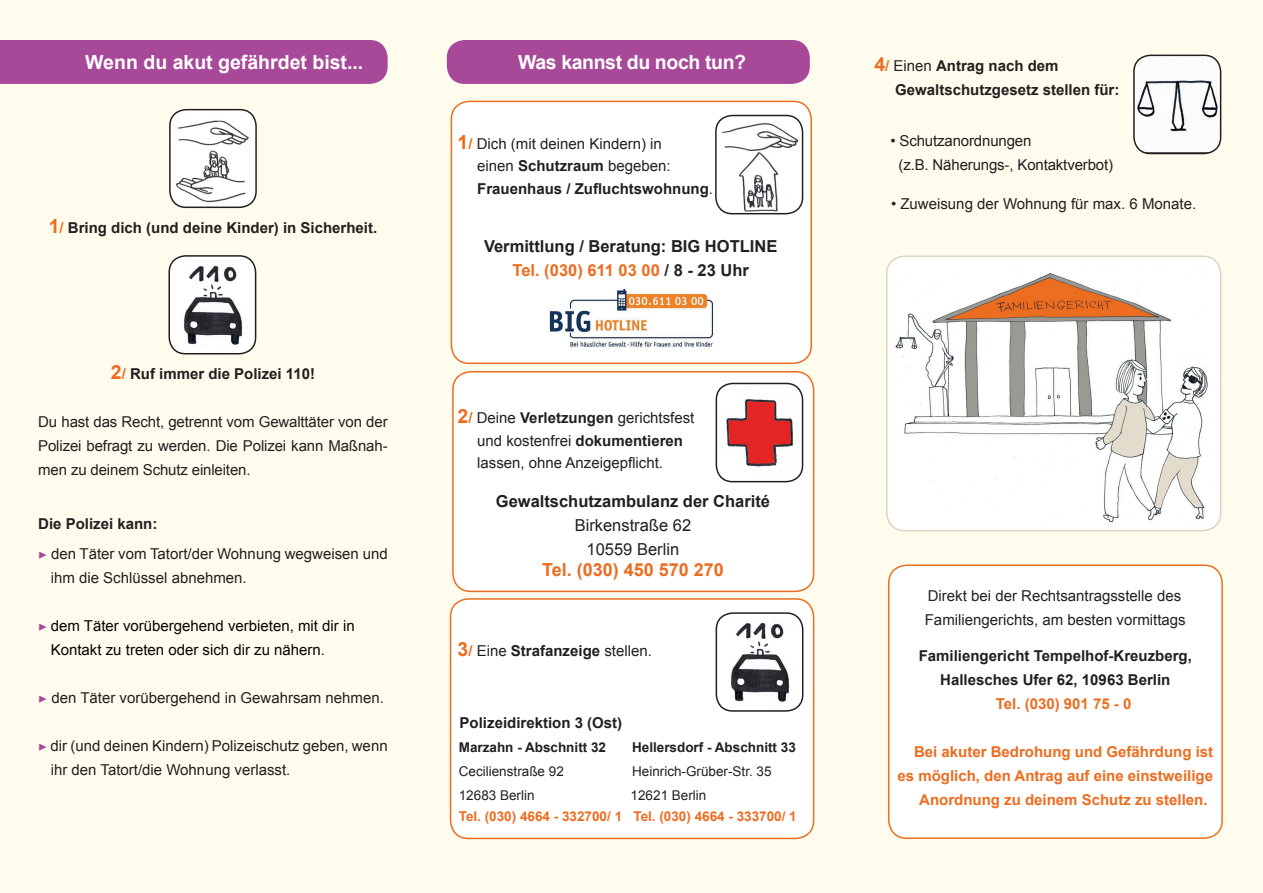
<style>
.page{position:relative;width:1263px;height:893px;background:#fffbed}
.page>*{position:absolute;margin:0;border:0;box-sizing:border-box;transform-origin:0 0}
.t1{font:700 19.5px "Arial";color:#fff}
.t2{font:700 19.5px "Arial";letter-spacing:-.02em;color:#fff}
.t3{font:700 18px "Arial";color:#ec6d20}
.t4{font:700 16.5px "Arial";color:#231f20}
.t5{font:16.5px "Arial";color:#231f20}
.t6{font:700 16.5px "Arial";color:#ec6d20}
.t7{font:15px/24px "Arial";color:#231f20;text-align:justify}
.t8{font:700 15px "Arial";color:#231f20}
.t9{font:700 15px/24px "Arial";color:#ec6d20;text-align:right}
.t10{font:15px "Arial";color:#040503}
.t11{font:13.5px "Arial";color:#231f20}
.t12{font:700 13.5px "Arial";color:#ec6d20}
.t13{font:700 13.5px "Arial";color:#231f20}
.s1{font-size:19.5px;color:#ec6d20}
.s2{color:#ec6d20}
.s3{font-family:"Minion Pro";color:#a74898}
.s4{font-weight:700;font-size:19.5px;color:#ec6d20}
.s5{font-weight:700;color:#ec6d20}
.s6{font-weight:700}
.s7{font-weight:400}
.s8{color:#231f20}
</style>
<div class="page">
<div style="left:0;top:40px;width:388px;height:44px;background:#a74898"></div>
<img style="left:170px;top:110px;width:86px;height:97px">
<div style="left:169px;top:109px;width:88px;height:99px;border:2px solid #231f20;border-radius:16px"></div>
<img style="left:169px;top:256px;width:87px;height:98px">
<div style="left:168px;top:255px;width:88px;height:99px;border:2px solid #231f20;border-radius:16px"></div>
<div style="left:447px;top:40px;width:363px;height:44px;background:#a74898;border-radius:18px"></div>
<div style="left:451px;top:101px;width:360px;height:262px;background:#fff;border-radius:18px"></div>
<div style="left:451px;top:101px;width:361px;height:263px;border:2px solid #eb6e20;border-radius:18px"></div>
<div style="left:453px;top:372px;width:361px;height:219px;background:#fff;border-radius:18px"></div>
<div style="left:452px;top:371px;width:362px;height:221px;border:2px solid #eb6e20;border-radius:18px"></div>
<div style="left:451px;top:599px;width:363px;height:239px;background:#fff;border-radius:18px"></div>
<div style="left:450px;top:598px;width:364px;height:241px;border:2px solid #eb6e20;border-radius:18px"></div>
<img style="left:716px;top:613px;width:87px;height:98px">
<div style="left:716px;top:612px;width:87px;height:100px;border:2px solid #231f20;border-radius:16px"></div>
<img style="left:549px;top:289px;width:164px;height:59px">
<div style="left:889px;top:565px;width:333px;height:273px;background:#fff;border-radius:18px"></div>
<div style="left:888px;top:564px;width:335px;height:275px;border:2px solid #eb6e20;border-radius:18px"></div>
<div style="left:887px;top:256px;width:333px;height:275px;background:#fff;border-radius:18px"></div>
<img style="left:887px;top:269px;width:333px;height:262px">
<div style="left:886px;top:255px;width:335px;height:276px;border:2px solid #dbd6c2;border-radius:18px"></div>
<img style="left:716px;top:383px;width:86px;height:98px">
<div style="left:716px;top:383px;width:87px;height:99px;border:2px solid #231f20;border-radius:16px"></div>
<img style="left:716px;top:116px;width:86px;height:98px">
<div style="left:715px;top:115px;width:88px;height:99px;border:2px solid #231f20;border-radius:16px"></div>
<img style="left:1134px;top:55px;width:86px;height:99px">
<div style="left:1133px;top:55px;width:88px;height:99px;border:2px solid #231f20;border-radius:16px"></div>
<p class="t1" style="left:85px;top:49px;width:280px">Wenn du akut gefährdet bist...</p>
<p class="t8" style="left:49px;top:218px;width:330px"><span class="s1">1</span><span class="s2">/</span> Bring dich (und deine Kinder) in Sicherheit.</p>
<p class="t8" style="left:111px;top:363px;width:206px"><span class="s1">2</span><span class="s2">/</span> Ruf immer die Polizei 110!</p>
<p class="t7" style="left:38px;top:409px;width:351px">Du hast das Recht, getrennt vom Gewalttäter von der Polizei befragt zu werden. Die Polizei kann Maßnah&shy;men zu deinem Schutz einleiten.</p>
<p class="t8" style="left:38px;top:513px;width:121px">Die Polizei kann:</p>
<p class="t7" style="left:38px;top:541px;width:351px"><span class="s3">▶</span> den Täter vom Tatort/der Wohnung wegweisen und</p>
<p class="t7" style="left:51px;top:565px;width:197px">ihm die Schlüssel abnehmen.</p>
<p class="t10" style="left:38px;top:615px;width:318px"><span class="s3">▶</span> dem Täter vorübergehend verbieten, mit dir in</p>
<p class="t10" style="left:51px;top:639px;width:276px">Kontakt zu treten oder sich dir zu nähern.</p>
<p class="t7" style="left:38px;top:685px;width:347px"><span class="s3">▶</span> den Täter vorübergehend in Gewahrsam nehmen.</p>
<p class="t7" style="left:38px;top:733px;width:351px"><span class="s3">▶</span> dir (und deinen Kindern) Polizeischutz geben, wenn</p>
<p class="t7" style="left:51px;top:757px;width:241px">ihr den Tatort/die Wohnung verlasst.</p>
<p class="t2" style="left:518px;top:50px;width:229px">Was kannst du noch tun?</p>
<p class="t7" style="left:458px;top:132px;width:206px"><span class="s4">1</span><span class="s5">/</span> Dich (mit deinen Kindern) in</p>
<p class="t7" style="left:477px;top:154px;width:195px">einen <span class="s6">Schutzraum</span> begeben:</p>
<p class="t8" style="left:477px;top:179px;width:237px">Frauenhaus / Zufluchtswohnung<span class="s7">.</span></p>
<p class="t4" style="left:484px;top:236px;width:295px">Vermittlung / Beratung: BIG HOTLINE</p>
<p class="t6" style="left:512px;top:260px;width:238px">Tel. (030) 611 03 00 <span class="s8">/ 8 - 23 Uhr</span></p>
<p class="t7" style="left:458px;top:406px;width:238px"><span class="s4">2</span><span class="s5">/</span> Deine <span class="s6">Verletzungen</span> gerichtsfest</p>
<p class="t7" style="left:477px;top:429px;width:207px">und kostenfrei <span class="s6">dokumentieren</span></p>
<p class="t7" style="left:477px;top:451px;width:187px">lassen, ohne Anzeigepflicht.</p>
<p class="t4" style="left:496px;top:490px;width:276px">Gewaltschutzambulanz der Charité</p>
<p class="t5" style="left:575px;top:514px;width:118px">Birkenstraße 62</p>
<p class="t5" style="left:587px;top:538px;width:94px">10559 Berlin</p>
<p class="t3" style="left:542px;top:558px;width:183px">Tel. (030) 450 570 270</p>
<p class="t7" style="left:458px;top:639px;width:196px"><span class="s4">3</span><span class="s5">/</span> Eine <span class="s6">Strafanzeige</span> stellen.</p>
<p class="t8" style="left:460px;top:713px;width:164px">Polizeidirektion 3 (Ost)</p>
<p class="t13" style="left:459px;top:738px;width:149px">Marzahn - Abschnitt 32</p>
<p class="t13" style="left:632px;top:738px;width:165px">Hellersdorf - Abschnitt 33</p>
<p class="t11" style="left:459px;top:762px;width:107px">Cecilienstraße 92</p>
<p class="t11" style="left:632px;top:762px;width:141px">Heinrich-Grüber-Str. 35</p>
<p class="t11" style="left:459px;top:786px;width:77px">12683 Berlin</p>
<p class="t11" style="left:631px;top:786px;width:77px">12621 Berlin</p>
<p class="t12" style="left:459px;top:807px;width:339px">Tel. (030) 4664 - 332700/ 1 Tel. (030) 4664 - 333700/ 1</p>
<p class="t8" style="left:874px;top:56px;width:186px"><span class="s1">4</span><span class="s2">/</span> <span class="s7">Einen</span> Antrag nach dem</p>
<p class="t8" style="left:895px;top:80px;width:226px">Gewaltschutzgesetz stellen für:</p>
<p class="t7" style="left:890px;top:129px;width:142px">• Schutzanordnungen</p>
<p class="t7" style="left:898px;top:153px;width:216px">(z.B. Näherungs-, Kontaktverbot)</p>
<p class="t7" style="left:891px;top:192px;width:307px">• Zuweisung der Wohnung für max. 6 Monate.</p>
<p class="t7" style="left:928px;top:584px;width:255px">Direkt bei der Rechtsantragsstelle des</p>
<p class="t7" style="left:925px;top:608px;width:262px">Familiengerichts, am besten vormittags</p>
<p class="t8" style="left:919px;top:646px;width:275px">Familiengericht Tempelhof-Kreuzberg,</p>
<p class="t8" style="left:940px;top:670px;width:232px">Hallesches Ufer 62, 10963 Berlin</p>
<p class="t9" style="left:996px;top:692px;width:137px">Tel. (030) 901 75 - 0</p>
<p class="t9" style="left:898px;top:740px;width:317px">Bei akuter Bedrohung und Gefährdung ist es möglich, den Antrag auf eine einstweilige</p>
<p class="t9" style="left:919px;top:788px;width:290px">Anordnung zu deinem Schutz zu stellen.</p>
</div>
